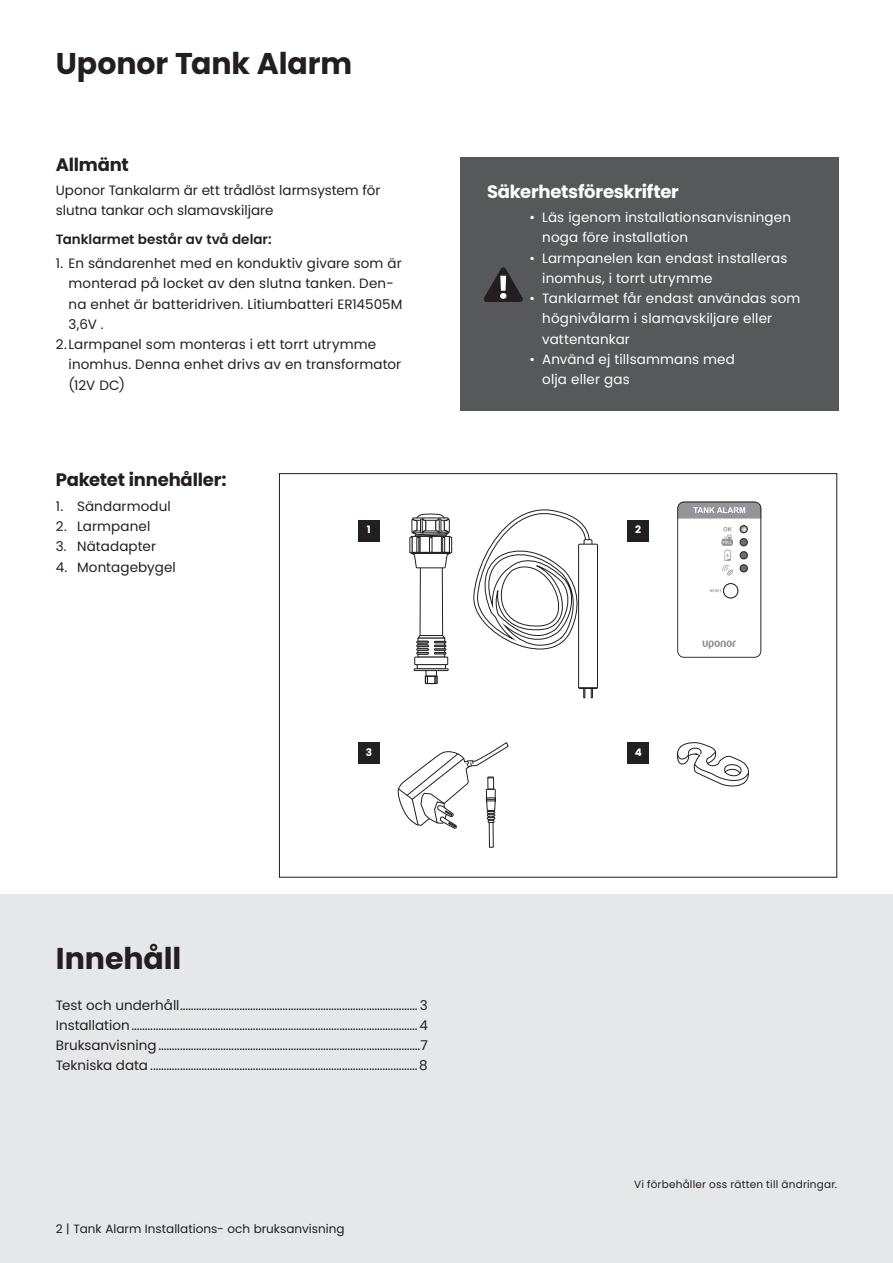
<style>
.page{position:relative;width:893px;height:1263px;background:#fff}
.page>*{position:absolute;margin:0;border:0;box-sizing:border-box;transform-origin:0 0}
.Pääotsikot_2022{font:700 30px "Poppins";letter-spacing:-.005em;color:#231f20}
.Valiotsikko_12{font:700 18px "Poppins";letter-spacing:-.01em;color:#231f20}
.Valiotsikko_12-2{font:700 18px "Poppins";letter-spacing:-.015em;color:#fff}
.Leipis_2022{font:13.5px/20.2px "Poppins";letter-spacing:.005em;color:#231f20}
.t1{font:13.5px/20.2px "Poppins";letter-spacing:.01em;color:#fff}
.Väliots_9_pt_musta_2{font:600 13.5px "Poppins";color:#231f20}
.t2{font:12px "Poppins";color:#231f20}
.Kuvatekstit_2022{font:10.5px "Poppins";letter-spacing:.02em;color:#231f20}
.t3{font:700 10.5px "Poppins";color:#fff}
</style>
<div class="page">
<div style="left:0;top:895px;width:893px;height:368px;background:#e6e7e9"></div>
<div style="left:460px;top:158px;width:378px;height:253px;background:#57585a"></div>
<svg style="left:483px;top:267px;width:40px;height:35px"></svg>
<svg style="left:676px;top:742px;width:73px;height:45px"></svg>
<svg style="left:397px;top:743px;width:112px;height:105px"></svg>
<div style="left:628px;top:743px;width:21px;height:21px;background:#231f20"></div>
<svg style="left:677px;top:502px;width:84px;height:155px"></svg>
<div style="left:358px;top:520px;width:22px;height:21px;background:#231f20"></div>
<div style="left:628px;top:520px;width:21px;height:21px;background:#231f20"></div>
<div style="left:358px;top:743px;width:22px;height:21px;background:#231f20"></div>
<div style="left:414px;top:657px;width:34px;height:8px;border:1px solid #231f20"></div>
<svg style="left:417px;top:664px;width:29px;height:4px"></svg>
<div style="left:414px;top:668px;width:34px;height:3px;border:1px solid #231f20"></div>
<div style="left:426px;top:670px;width:11px;height:6px;border:1px solid #231f20"></div>
<svg style="left:425px;top:676px;width:13px;height:8px"></svg>
<svg style="left:409px;top:513px;width:44px;height:145px"></svg>
<svg style="left:473px;top:509px;width:125px;height:190px"></svg>
<p class="Pääotsikot_2022" style="left:56px;top:46px;width:298px">Uponor Tank Alarm</p>
<p class="Valiotsikko_12" style="left:56px;top:154px;width:75px">Allmänt</p>
<p class="Leipis_2022" style="left:56px;top:180px;width:326px">Uponor Tankalarm är ett trådlöst larmsystem för slutna tankar och slamavskiljare</p>
<p class="Väliots_9_pt_musta_2" style="left:56px;top:231px;width:217px">Tanklarmet består av två delar:</p>
<p class="Leipis_2022" style="left:69px;top:253px;width:335px;text-indent:-13px">1. En sändarenhet med en konduktiv givare som är monterad på locket av den slutna tanken. Den&shy;na enhet är batteridriven. Litiumbatteri ER14505M 3,6V .</p>
<p class="Leipis_2022" style="left:69px;top:334px;width:334px;text-indent:-13px">2. Larmpanel som monteras i ett torrt utrymme inomhus. Denna enhet drivs av en transformator (12V DC)</p>
<p class="Valiotsikko_12-2" style="left:487px;top:181px;width:193px">Säkerhetsföreskrifter</p>
<p class="t1" style="left:542px;top:207px;width:250px;text-indent:-13px">• Läs igenom installationsanvisningen noga före installation</p>
<p class="t1" style="left:542px;top:248px;width:247px;text-indent:-13px">• Larmpanelen kan endast installeras inomhus, i torrt utrymme</p>
<p class="t1" style="left:542px;top:288px;width:260px;text-indent:-13px">• Tanklarmet får endast användas som högnivålarm i slamavskiljare eller vattentankar</p>
<p class="t1" style="left:542px;top:349px;width:194px;text-indent:-13px">• Använd ej tillsammans med olja eller gas</p>
<p class="Valiotsikko_12" style="left:56px;top:469px;width:172px">Paketet innehåller:</p>
<p class="Leipis_2022" style="left:56px;top:496px;width:117px">1. Sändarmodul</p>
<p class="Leipis_2022" style="left:56px;top:516px;width:96px">2. Larmpanel</p>
<p class="Leipis_2022" style="left:56px;top:536px;width:102px">3. Nätadapter</p>
<p class="Leipis_2022" style="left:56px;top:557px;width:122px">4. Montagebygel</p>
<p class="t3" style="left:367px;top:524px;width:5px">1</p>
<p class="t3" style="left:635px;top:524px;width:7px">2</p>
<p class="t3" style="left:366px;top:746px;width:8px">3</p>
<p class="t3" style="left:635px;top:746px;width:9px">4</p>
<p class="Pääotsikot_2022" style="left:56px;top:941px;width:127px">Innehåll</p>
<p class="Leipis_2022" style="left:56px;top:995px;width:374px">Test och underhåll........................................................................................ 3</p>
<p class="Leipis_2022" style="left:56px;top:1015px;width:374px">Installation..........................................................................................................4</p>
<p class="Leipis_2022" style="left:56px;top:1035px;width:374px">Bruksanvisning.................................................................................................7</p>
<p class="Leipis_2022" style="left:56px;top:1056px;width:374px">Tekniska data ...................................................................................................8</p>
<p class="t2" style="left:56px;top:1222px;width:290px">2 | Tank Alarm Installations- och bruksanvisning</p>
<p class="Kuvatekstit_2022" style="left:634px;top:1178px;width:204px">Vi förbehåller oss rätten till ändringar.</p>
</div>
